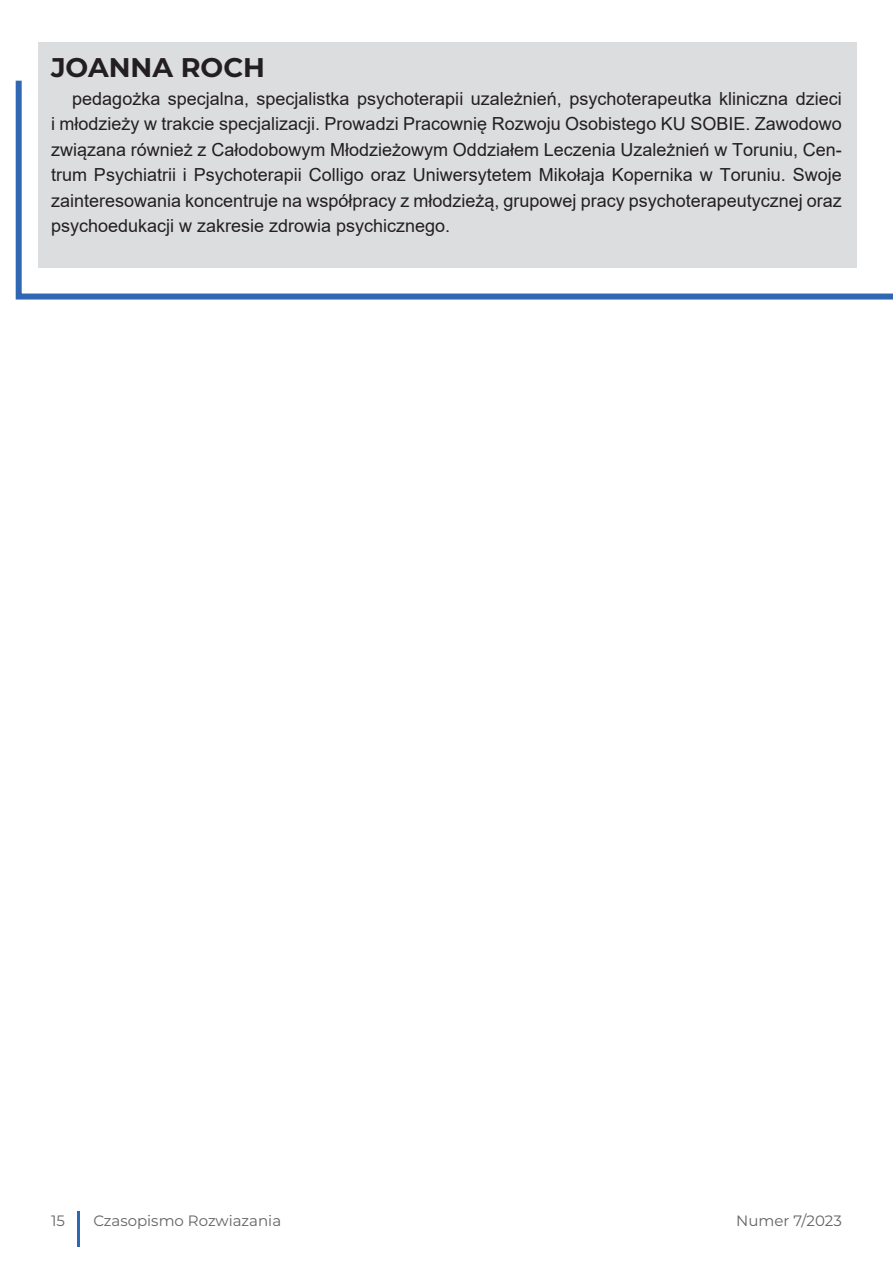
<style>
.page{position:relative;width:893px;height:1263px;background:#fff}
.page>*{position:absolute;margin:0;border:0;box-sizing:border-box;transform-origin:0 0}
.t1{font:700 27px "Montserrat";color:#231f20}
.t2{font:18px/25.5px "Arial";color:#231f20;text-align:justify}
.t3{font:15px "Montserrat";color:#636366}
</style>
<div class="page">
<hr style="left:77px;top:1212px;width:3px;height:35px;background:#2f67b2">
<div style="left:38px;top:43px;width:819px;height:225px;background:#dcdddf"></div>
<svg style="left:15px;top:80px;width:878px;height:220px"></svg>
<h1 class="t1" style="left:51px;top:48px;width:216px">JOANNA ROCH</h1>
<p class="t2" style="left:51px;top:85px;width:792px;text-indent:21px">pedagożka specjalna, specjalistka psychoterapii uzależnień, psychoterapeutka kliniczna dzieci i młodzieży w trakcie specjalizacji. Prowadzi Pracownię Rozwoju Osobistego KU SOBIE. Zawodowo związana również z Całodobowym Młodzieżowym Oddziałem Leczenia Uzależnień w Toruniu, Cen&shy;trum Psychiatrii i Psychoterapii Colligo oraz Uniwersytetem Mikołaja Kopernika w Toruniu. Swoje zainteresowania koncentruje na współpracy z młodzieżą, grupowej pracy psychoterapeutycznej oraz psychoedukacji w zakresie zdrowia psychicznego.</p>
<p class="t3" style="left:51px;top:1210px;width:15px">15</p>
<p class="t3" style="left:93px;top:1210px;width:189px">Czasopismo Rozwiazania</p>
<p class="t3" style="left:736px;top:1210px;width:107px">Numer 7/2023</p>
</div>
